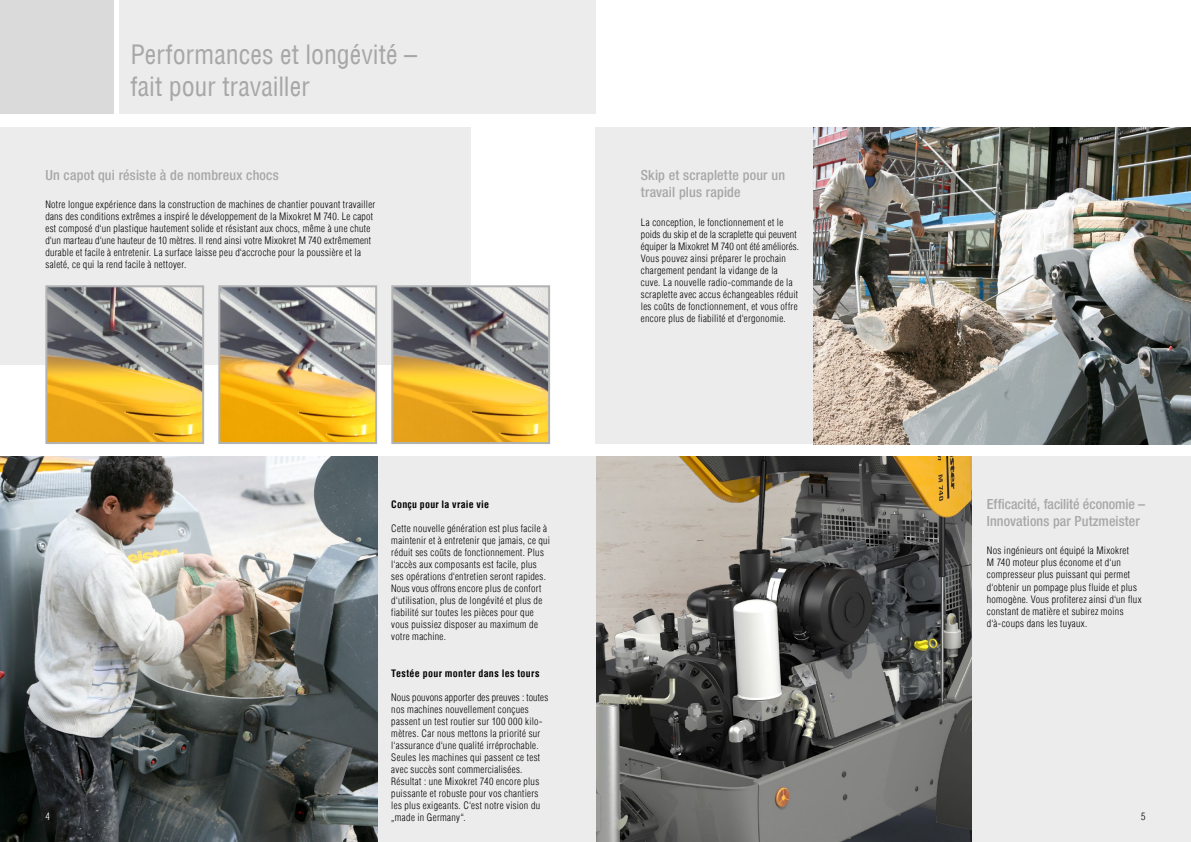
<style>
.page{position:relative;width:1191px;height:842px;background:#fff}
.page>*{position:absolute;margin:0;border:0;box-sizing:border-box;transform-origin:0 0}
.t1{font:condensed 26px/32.5px "Helvetica Com";letter-spacing:-.005em;color:#a7a7a8}
.t2{font:500 condensed 14px/17.5px "Helvetica Neue LT Com";letter-spacing:.01em;color:#a7a7a8}
.t3{font:300 condensed 10px/12px "Helvetica Com";letter-spacing:.03em;color:#000}
.t4{font:700 condensed 10px "Helvetica Com";letter-spacing:.03em;color:#000}
.t5{font:300 condensed 10px "Helvetica Com";color:#fff}
</style>
<div class="page">
<img style="left:595px;top:456px;width:377px;height:386px">
<div style="left:0;top:128px;width:471px;height:237px;background:#ececed"></div>
<div style="left:377px;top:456px;width:218px;height:386px;background:#ececed"></div>
<div style="left:595px;top:128px;width:377px;height:316px;background:#ececed"></div>
<div style="left:119px;top:0;width:476px;height:113px;background:#ececed"></div>
<div style="left:0;top:0;width:113px;height:113px;background:#dadada"></div>
<img style="left:394px;top:288px;width:153px;height:153px">
<div style="left:391px;top:285px;width:159px;height:159px;border:2px solid #b1b2b3"></div>
<img style="left:221px;top:288px;width:153px;height:153px">
<div style="left:218px;top:285px;width:159px;height:159px;border:2px solid #b1b2b3"></div>
<img style="left:48px;top:288px;width:153px;height:153px">
<div style="left:45px;top:285px;width:159px;height:159px;border:2px solid #b1b2b3"></div>
<img style="left:814px;top:128px;width:377px;height:316px">
<div style="left:972px;top:456px;width:219px;height:386px;background:#ececed"></div>
<img style="left:0;top:456px;width:377px;height:386px">
<h1 class="t1" style="left:130px;top:38px;width:288px">Performances et longévité – fait pour travailler</h1>
<h2 class="t2" style="left:45px;top:166px;width:235px">Un capot qui résiste à de nombreux chocs</h2>
<h2 class="t2" style="left:641px;top:166px;width:146px">Skip et scraplette pour un travail plus rapide</h2>
<p class="t3" style="left:641px;top:216px;width:160px">La conception, le fonctionnement et le poids du skip et de la scraplette qui peuvent équiper la Mixokret M 740 ont été améliorés.<br>Vous pouvez ainsi préparer le prochain chargement pendant la vidange de la cuve. La nouvelle radio-commande de la scraplette avec accus échangeables réduit les coûts de fonctionnement, et vous offre encore plus de fiabilité et d‘ergonomie.</p>
<p class="t3" style="left:45px;top:199px;width:331px">Notre longue expérience dans la construction de machines de chantier pouvant travailler dans des conditions extrêmes a inspiré le développement de la Mixokret M 740. Le capot est composé d‘un plastique hautement solide et résistant aux chocs, même à une chute d‘un marteau d‘une hauteur de 10 mètres. Il rend ainsi votre Mixokret M 740 extrêmement durable et facile à entretenir. La surface laisse peu d‘accroche pour la poussière et la saleté, ce qui la rend facile à nettoyer.</p>
<h2 class="t2" style="left:986px;top:495px;width:160px">Efficacité, facilité économie –<br>Innovations par Putzmeister</h2>
<p class="t3" style="left:986px;top:545px;width:156px">Nos ingénieurs ont équipé la Mixokret<br>M 740 moteur plus économe et d‘un compresseur plus puissant qui permet d‘obtenir un pompage plus fluide et plus homogène. Vous profiterez ainsi d‘un flux constant de matière et subirez moins d‘à-coups dans les tuyaux.</p>
<p class="t4" style="left:391px;top:498px;width:99px">Conçu pour la vraie vie</p>
<p class="t3" style="left:391px;top:523px;width:160px">Cette nouvelle génération est plus facile à maintenir et à entretenir que jamais, ce qui réduit ses coûts de fonctionnement. Plus l‘accès aux composants est facile, plus ses opérations d‘entretien seront rapides.<br>Nous vous offrons encore plus de confort d‘utilisation, plus de longévité et plus de fiabilité sur toutes les pièces pour que vous puissiez disposer au maximum de votre machine.</p>
<p class="t4" style="left:391px;top:666px;width:150px">Testée pour monter dans les tours</p>
<p class="t3" style="left:391px;top:691px;width:158px">Nous pouvons apporter des preuves : toutes nos machines nouvellement conçues passent un test routier sur 100 000 kilo&shy;mètres. Car nous mettons la priorité sur l‘assurance d‘une qualité irréprochable.<br>Seules les machines qui passent ce test avec succès sont commercialisées.<br>Résultat : une Mixokret 740 encore plus puissante et robuste pour vos chantiers les plus exigeants. C‘est notre vision du „made in Germany“.</p>
<p class="t5" style="left:45px;top:810px;width:6px">4</p>
<p class="t3" style="left:1141px;top:810px;width:6px">5</p>
</div>
